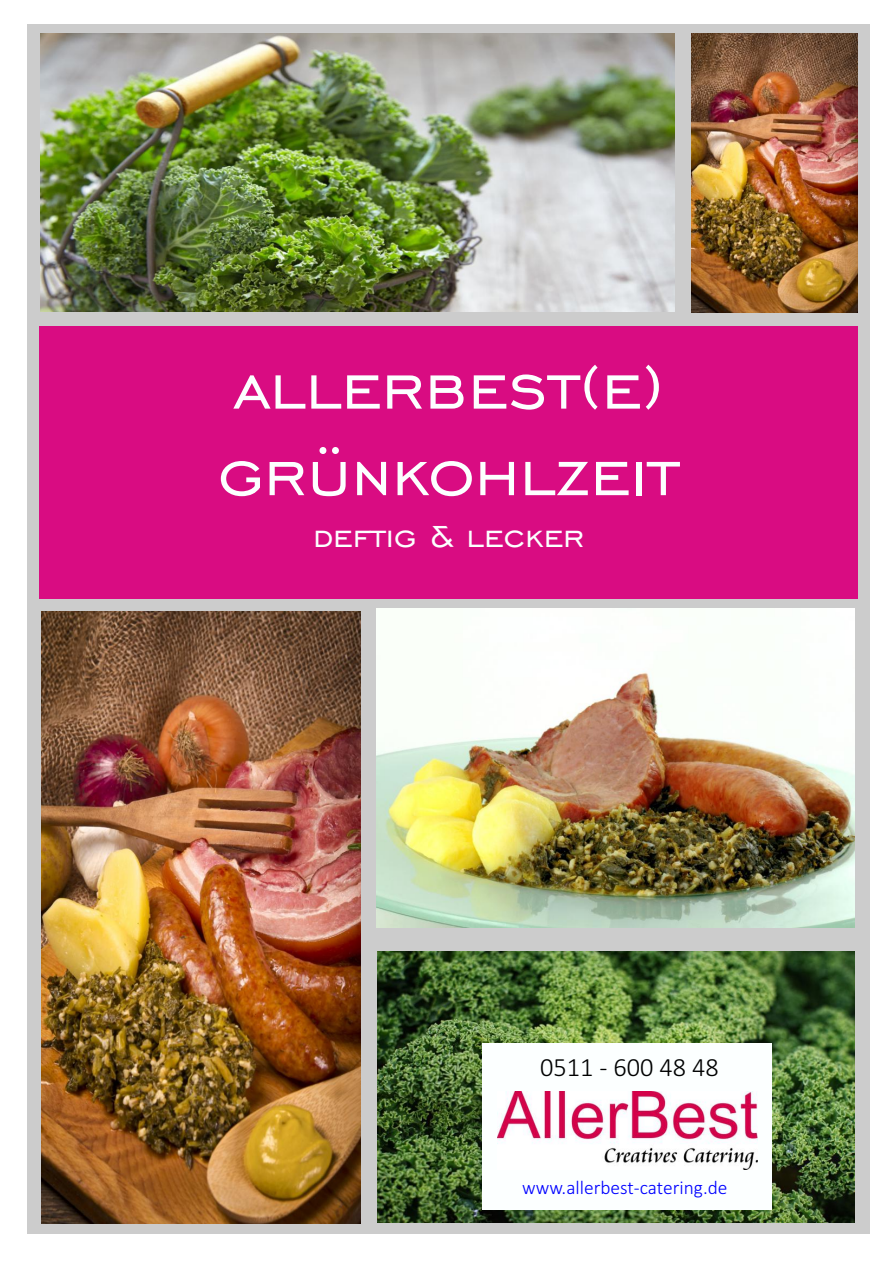
<style>
.page{position:relative;width:893px;height:1263px;background:#fff}
.page>*{position:absolute;margin:0;border:0;box-sizing:border-box;transform-origin:0 0}
.t1{font:79.8px/86.6px "Engravers Gothic BT";color:#fcffff}
.t2{font:39px "Engravers Gothic BT";color:#fcffff}
.t3{font:300 26.4px "Calibri";color:#000}
.t4{font:300 19.5px "Calibri";color:#00f}
</style>
<div class="page">
<div style="left:27px;top:25px;width:842px;height:1209px;background:#ccc"></div>
<div style="left:39px;top:326px;width:818px;height:273px;background:#d90c82"></div>
<img style="left:378px;top:952px;width:476px;height:271px">
<div style="left:483px;top:1043px;width:289px;height:166px;background:#fcffff"></div>
<img style="left:497px;top:1091px;width:260px;height:78px">
<img style="left:691px;top:34px;width:167px;height:278px">
<img style="left:376px;top:608px;width:478px;height:320px">
<img style="left:40px;top:33px;width:634px;height:279px">
<img style="left:41px;top:611px;width:320px;height:613px">
<h1 class="t1" style="left:218px;top:345px;width:463px">allerbest(e) grünkohlzeit</h1>
<h2 class="t2" style="left:313px;top:518px;width:273px">deftig &amp; lecker</h2>
<h3 class="t3" style="left:540px;top:1056px;width:180px">0511 - 600 48 48</h3>
<p class="t4" style="left:522px;top:1179px;width:207px">www.allerbest-catering.de</p>
</div>
